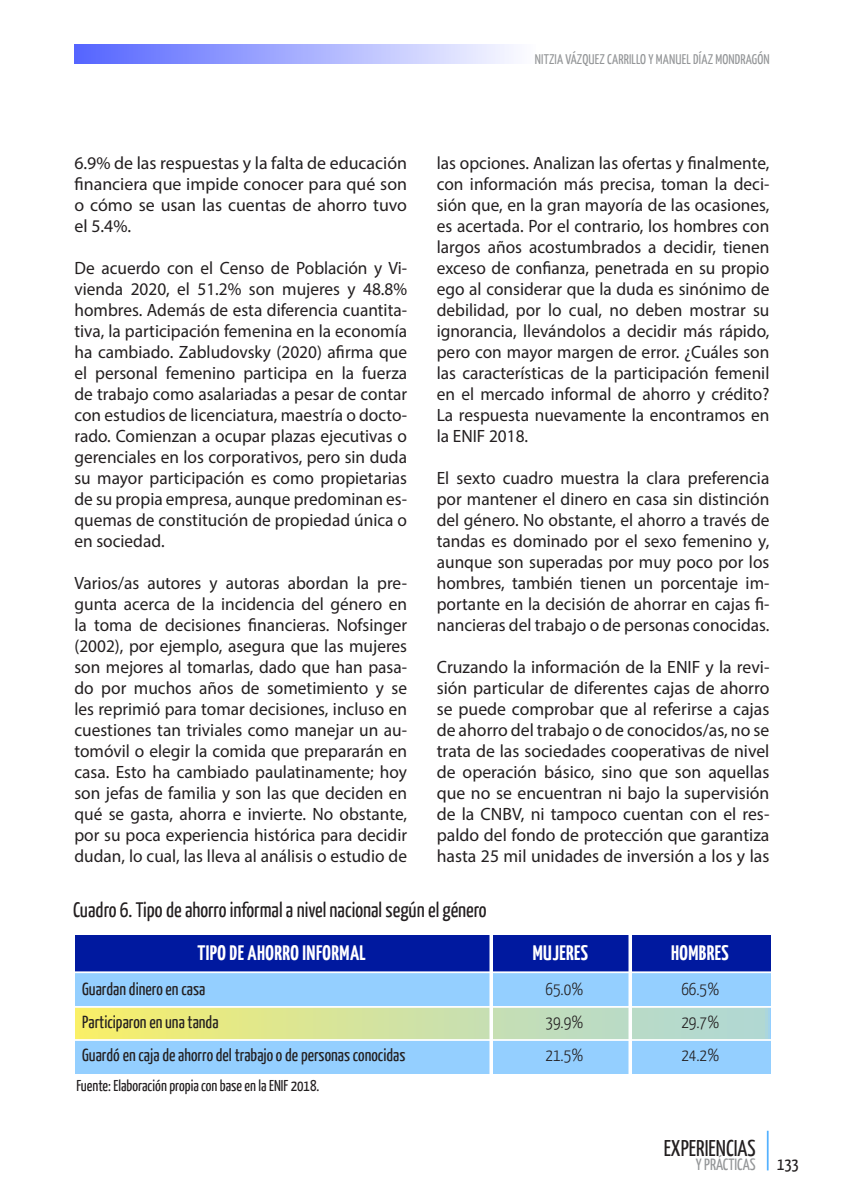
<style>
.page{position:relative;width:844px;height:1191px;background:#fff}
.page>*{position:absolute;margin:0;border:0;box-sizing:border-box;transform-origin:0 0}
.t1{font:22.75px "Yanone Kaffeesatz";color:#231f20}
.t2{font:21px "Yanone Kaffeesatz";color:#231f20}
.t3{font:700 21px "Yanone Kaffeesatz";letter-spacing:.02em;color:#fff}
.t4{font:17.85px/21px "Myriad Pro";color:#231f20;text-align:justify}
.t5{font:17.5px/32.7px "Yanone Kaffeesatz";color:#231f20}
.t6{font:300 17.5px/32.7px "Yanone Kaffeesatz";color:#231f20;text-align:justify}
.t7{font:16.28px "Yanone Kaffeesatz";color:#949698}
.t8{font:15.75px "Yanone Kaffeesatz";color:#231f20}
.t9{font:14px "Yanone Kaffeesatz";letter-spacing:.01em;color:#949698}
</style>
<div class="page">
<div style="left:74px;top:45px;width:461px;height:19px;background:linear-gradient(to right,#5464ff,#fdfdff)"></div>
<hr style="left:766px;top:1130px;width:2px;height:40px;background:#55b2ff">
<div style="left:75px;top:935px;width:695px;height:138px;background:#94cfff"></div>
<div style="left:75px;top:1007px;width:695px;height:33px;background:linear-gradient(to right,#f6ee6c,#aad6dd)"></div>
<div style="left:75px;top:935px;width:695px;height:37px;background:#00199f"></div>
<svg style="left:489px;top:935px;width:4px;height:139px"></svg>
<svg style="left:628px;top:935px;width:4px;height:139px"></svg>
<hr style="left:72px;top:1006px;width:700px;height:1px;background:#fff">
<hr style="left:72px;top:1039px;width:700px;height:1px;background:#fff">
<hr style="left:72px;top:971px;width:700px;height:2px;background:#fff">
<p class="t9" style="left:534px;top:50px;width:236px">NITZIA VÁZQUEZ CARRILLO Y MANUEL DÍAZ MONDRAGÓN</p>
<p class="t4" style="left:74px;top:152px;width:334px">6.9% de las respuestas y la falta de educación financiera que impide conocer para qué son o cómo se usan las cuentas de ahorro tuvo el 5.4%.</p>
<p class="t4" style="left:74px;top:257px;width:334px">De acuerdo con el Censo de Población y Vi&shy;vienda 2020, el 51.2% son mujeres y 48.8% hombres. Además de esta diferencia cuantita&shy;tiva, la participación femenina en la economía ha cambiado. Zabludovsky (2020) afirma que el personal femenino participa en la fuerza de trabajo como asalariadas a pesar de contar con estudios de licenciatura, maestría o docto&shy;rado. Comienzan a ocupar plazas ejecutivas o gerenciales en los corporativos, pero sin duda su mayor participación es como propietarias de su propia empresa, aunque predominan es&shy;quemas de constitución de propiedad única o en sociedad.</p>
<p class="t4" style="left:74px;top:572px;width:334px">Varios/as autores y autoras abordan la pre&shy;gunta acerca de la incidencia del género en la toma de decisiones financieras. Nofsinger (2002), por ejemplo, asegura que las mujeres son mejores al tomarlas, dado que han pasa&shy;do por muchos años de sometimiento y se les reprimió para tomar decisiones, incluso en cuestiones tan triviales como manejar un au&shy;tomóvil o elegir la comida que prepararán en casa. Esto ha cambiado paulatinamente; hoy son jefas de familia y son las que deciden en qué se gasta, ahorra e invierte. No obstante, por su poca experiencia histórica para decidir dudan, lo cual, las lleva al análisis o estudio de</p>
<p class="t4" style="left:436px;top:152px;width:334px">las opciones. Analizan las ofertas y finalmente, con información más precisa, toman la deci&shy;sión que, en la gran mayoría de las ocasiones, es acertada. Por el contrario, los hombres con largos años acostumbrados a decidir, tienen exceso de confianza, penetrada en su propio ego al considerar que la duda es sinónimo de debilidad, por lo cual, no deben mostrar su ignorancia, llevándolos a decidir más rápido, pero con mayor margen de error. ¿Cuáles son las características de la participación femenil en el mercado informal de ahorro y crédito?<br>La respuesta nuevamente la encontramos en la ENIF 2018.</p>
<p class="t4" style="left:436px;top:467px;width:334px">El sexto cuadro muestra la clara preferencia por mantener el dinero en casa sin distinción del género. No obstante, el ahorro a través de tandas es dominado por el sexo femenino y, aunque son superadas por muy poco por los hombres, también tienen un porcentaje im&shy;portante en la decisión de ahorrar en cajas fi&shy;nancieras del trabajo o de personas conocidas.</p>
<p class="t4" style="left:436px;top:656px;width:334px">Cruzando la información de la ENIF y la revi&shy;sión particular de diferentes cajas de ahorro se puede comprobar que al referirse a cajas de ahorro del trabajo o de conocidos/as, no se trata de las sociedades cooperativas de nivel de operación básico, sino que son aquellas que no se encuentran ni bajo la supervisión de la CNBV, ni tampoco cuentan con el res&shy;paldo del fondo de protección que garantiza hasta 25 mil unidades de inversión a los y las</p>
<p class="t2" style="left:73px;top:896px;width:415px">Cuadro 6. Tipo de ahorro informal a nivel nacional según el género</p>
<p class="t3" style="left:197px;top:939px;width:170px">TIPO DE AHORRO INFORMAL</p>
<p class="t3" style="left:532px;top:939px;width:57px">MUJERES</p>
<p class="t3" style="left:671px;top:939px;width:59px">HOMBRES</p>
<p class="t5" style="left:82px;top:972px;width:324px">Guardan dinero en casa<br>Participaron en una tanda<br>Guardó en caja de ahorro del trabajo o de personas conocidas</p>
<p class="t6" style="left:545px;top:972px;width:40px">65.0% 39.9% 21.5%</p>
<p class="t6" style="left:681px;top:972px;width:40px">66.5% 29.7% 24.2%</p>
<p class="t8" style="left:76px;top:1075px;width:244px">Fuente: Elaboración propia con base en la ENIF 2018.</p>
<p class="t1" style="left:663px;top:1133px;width:94px">EXPERIENCIAS</p>
<p class="t7" style="left:695px;top:1154px;width:61px">Y PRÁCTICAS</p>
<p class="t5" style="left:776px;top:1147px;width:23px">133</p>
</div>
